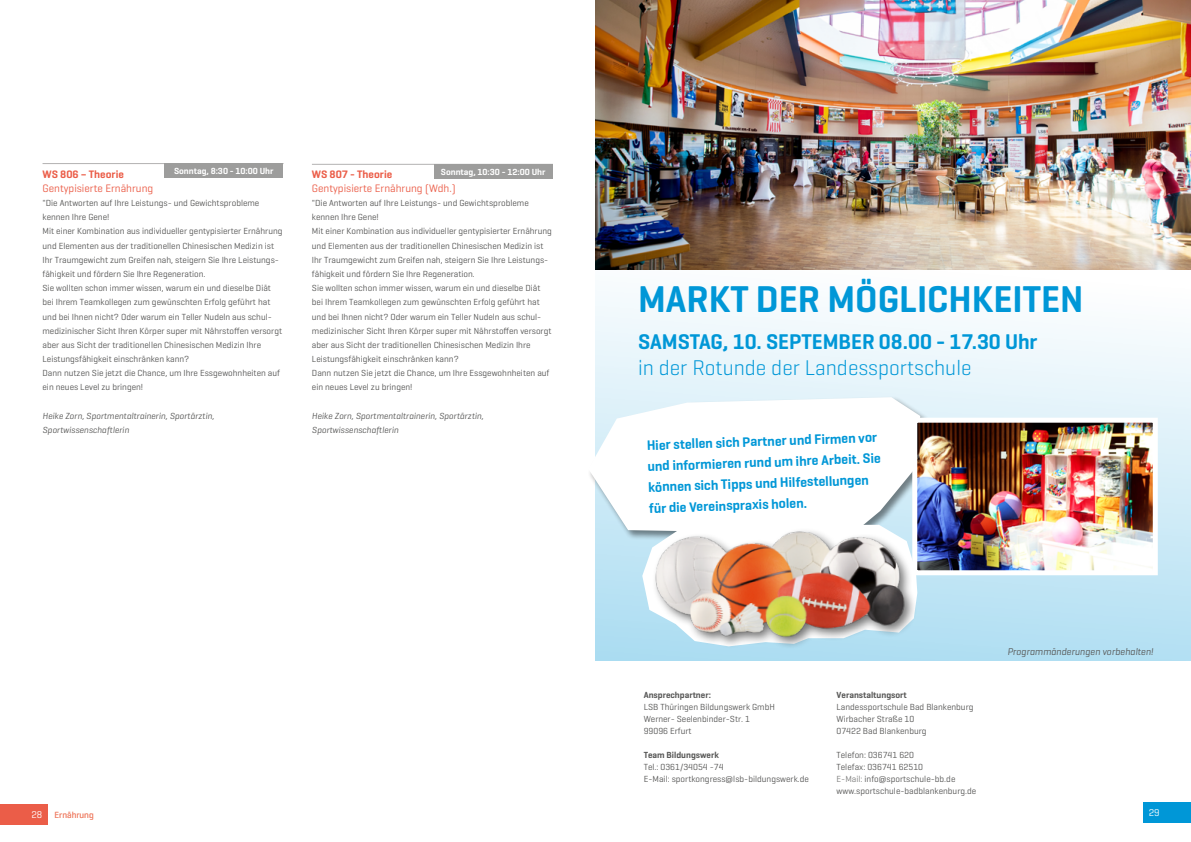
<style>
.page{position:relative;width:1191px;height:842px;background:#fff}
.page>*{position:absolute;margin:0;border:0;box-sizing:border-box;transform-origin:0 0}
.t1{font:600 38px "Geogrotesque";color:#0097d7}
.t2{font:600 21.7px "Geogrotesque";color:#0097d7}
.t3{font:300 21.7px "Geogrotesque";color:#0097d7}
.t4{font:600 14px/21px "Geogrotesque";color:#0097d7}
.WS-Titel_Ernährung{font:11px "Geogrotesque";color:#eb5d48}
.WS-Titel_Ernährung-2{font:600 11px "Geogrotesque";color:#eb5d48}
.t5{font:italic 10px "Geogrotesque";color:#575756}
.t6{font:10px "Geogrotesque";color:#fff}
.Fließtext{font:9px/14.2px "Geogrotesque";color:#575756}
.Referenten{font:italic 9px "Geogrotesque";color:#575756}
.Fließtext-2{font:600 9px "Geogrotesque";color:#575756}
.Fließtext-3{font:600 9px "Geogrotesque";color:#fff}
.Fließtext-4{font:9px "Geogrotesque";color:#f08269}
.s1{color:#7e7e7d}
</style>
<div class="page">
<div style="left:1143px;top:802px;width:48px;height:20px;background:#0097d7"></div>
<div style="left:595px;top:270px;width:596px;height:391px;background:linear-gradient(to bottom,#fff,#b2dff2)"></div>
<div style="left:587px;top:395px;width:342px;height:149px;background:#000;opacity:.47"></div>
<svg style="left:588px;top:397px;width:332px;height:137px"></svg>
<hr style="left:43px;top:163px;width:240px;height:1px;background:#b3b2b2">
<div style="left:164px;top:164px;width:119px;height:14px;background:#9d9d9c"></div>
<hr style="left:312px;top:164px;width:241px;height:1px;background:#b3b2b2">
<div style="left:434px;top:164px;width:118px;height:14px;background:#9d9d9c"></div>
<div style="left:0;top:805px;width:48px;height:20px;background:#eb5d48"></div>
<img style="left:595px;top:0;width:596px;height:270px">
<img style="left:918px;top:424px;width:233px;height:145px">
<div style="left:912px;top:418px;width:245px;height:157px;border:5px solid #fff"></div>
<img style="left:646px;top:511px;width:267px;height:141px">
<p class="WS-Titel_Ernährung-2" style="left:43px;top:167px;width:83px">WS 806 – Theorie</p>
<p class="Fließtext-3" style="left:174px;top:165px;width:101px">Sonntag, 8:30 - 10:00 Uhr</p>
<p class="WS-Titel_Ernährung" style="left:43px;top:181px;width:112px">Gentypisierte Ernährung</p>
<p class="Fließtext" style="left:43px;top:196px;width:218px">"Die Antworten auf Ihre Leistungs- und Gewichtsprobleme kennen Ihre Gene!</p>
<p class="Fließtext" style="left:43px;top:224px;width:241px">Mit einer Kombination aus individueller gentypisierter Ernährung und Elementen aus der traditionellen Chinesischen Medizin ist Ihr Traumgewicht zum Greifen nah, steigern Sie Ihre Leistungs&shy;fähigkeit und fördern Sie Ihre Regeneration.</p>
<p class="Fließtext" style="left:43px;top:281px;width:241px">Sie wollten schon immer wissen, warum ein und dieselbe Diät bei Ihrem Teamkollegen zum gewünschten Erfolg geführt hat und bei Ihnen nicht? Oder warum ein Teller Nudeln aus schul&shy;medizinischer Sicht Ihren Körper super mit Nährstoffen versorgt aber aus Sicht der traditionellen Chinesischen Medizin Ihre Leistungsfähigkeit einschränken kann?</p>
<p class="Fließtext" style="left:43px;top:366px;width:239px">Dann nutzen Sie jetzt die Chance, um Ihre Essgewohnheiten auf ein neues Level zu bringen!</p>
<p class="Referenten" style="left:43px;top:410px;width:173px">Heike Zorn, Sportmentaltrainerin, Sportärztin,</p>
<p class="Referenten" style="left:43px;top:424px;width:88px">Sportwissenschaftlerin</p>
<p class="WS-Titel_Ernährung-2" style="left:312px;top:167px;width:82px">WS 807 - Theorie</p>
<p class="Fließtext-3" style="left:441px;top:166px;width:106px">Sonntag, 10:30 - 12:00 Uhr</p>
<p class="WS-Titel_Ernährung" style="left:312px;top:181px;width:145px">Gentypisierte Ernährung (Wdh.)</p>
<p class="Fließtext" style="left:312px;top:196px;width:218px">"Die Antworten auf Ihre Leistungs- und Gewichtsprobleme kennen Ihre Gene!</p>
<p class="Fließtext" style="left:312px;top:224px;width:241px">Mit einer Kombination aus individueller gentypisierter Ernährung und Elementen aus der traditionellen Chinesischen Medizin ist Ihr Traumgewicht zum Greifen nah, steigern Sie Ihre Leistungs&shy;fähigkeit und fördern Sie Ihre Regeneration.</p>
<p class="Fließtext" style="left:312px;top:281px;width:241px">Sie wollten schon immer wissen, warum ein und dieselbe Diät bei Ihrem Teamkollegen zum gewünschten Erfolg geführt hat und bei Ihnen nicht? Oder warum ein Teller Nudeln aus schul&shy;medizinischer Sicht Ihren Körper super mit Nährstoffen versorgt aber aus Sicht der traditionellen Chinesischen Medizin Ihre Leistungsfähigkeit einschränken kann?</p>
<p class="Fließtext" style="left:312px;top:366px;width:239px">Dann nutzen Sie jetzt die Chance, um Ihre Essgewohnheiten auf ein neues Level zu bringen!</p>
<p class="Referenten" style="left:312px;top:410px;width:173px">Heike Zorn, Sportmentaltrainerin, Sportärztin,</p>
<p class="Referenten" style="left:312px;top:424px;width:88px">Sportwissenschaftlerin</p>
<p class="t6" style="left:31px;top:809px;width:12px">28</p>
<p class="Fließtext-4" style="left:55px;top:809px;width:41px">Ernährung</p>
<p class="t1" style="left:638px;top:276px;width:447px">MARKT DER MÖGLICHKEITEN</p>
<p class="t2" style="left:638px;top:328px;width:401px">SAMSTAG, 10. SEPTEMBER 08.00 - 17.30 Uhr</p>
<p class="t3" style="left:638px;top:354px;width:335px">in der Rotunde der Landessportschule</p>
<p class="t4" style="left:646px;top:435px;width:235px;rotate:-2deg">Hier stellen sich Partner und Firmen vor und informieren rund um ihre Arbeit. Sie können sich Tipps und Hilfestellungen für die Vereinspraxis holen.</p>
<p class="Fließtext-2" style="left:643px;top:689px;width:69px">Ansprechpartner:</p>
<p class="Fließtext" style="left:643px;top:699px;width:133px">LSB Thüringen Bildungswerk GmbH</p>
<p class="Fließtext" style="left:643px;top:711px;width:108px">Werner- Seelenbinder-Str. 1</p>
<p class="Fließtext" style="left:643px;top:723px;width:50px">99096 Erfurt</p>
<p class="Fließtext-2" style="left:643px;top:749px;width:77px">Team Bildungswerk</p>
<p class="Fließtext" style="left:643px;top:759px;width:81px">Tel.: 0361/34054 -74</p>
<p class="Fließtext" style="left:643px;top:771px;width:167px">E-Mail: sportkongress@lsb-bildungswerk.de</p>
<p class="Fließtext-2" style="left:836px;top:689px;width:72px">Veranstaltungsort</p>
<p class="Fließtext" style="left:836px;top:700px;width:138px">Landessportschule Bad Blankenburg</p>
<p class="Fließtext" style="left:836px;top:712px;width:79px">Wirbacher Straße 10</p>
<p class="Fließtext" style="left:836px;top:724px;width:92px">07422 Bad Blankenburg</p>
<p class="Fließtext" style="left:836px;top:748px;width:79px">Telefon: 036741 620</p>
<p class="Fließtext" style="left:836px;top:760px;width:88px">Telefax: 036741 62510</p>
<p class="Fließtext" style="left:836px;top:772px;width:120px"><span class="s1">E-Mail:</span> info@sportschule-bb.de</p>
<p class="Fließtext" style="left:836px;top:784px;width:141px">www.sportschule-badblankenburg.de</p>
<p class="t5" style="left:1007px;top:645px;width:148px">Programmänderungen vorbehalten!</p>
<p class="t6" style="left:1148px;top:807px;width:12px">29</p>
</div>
